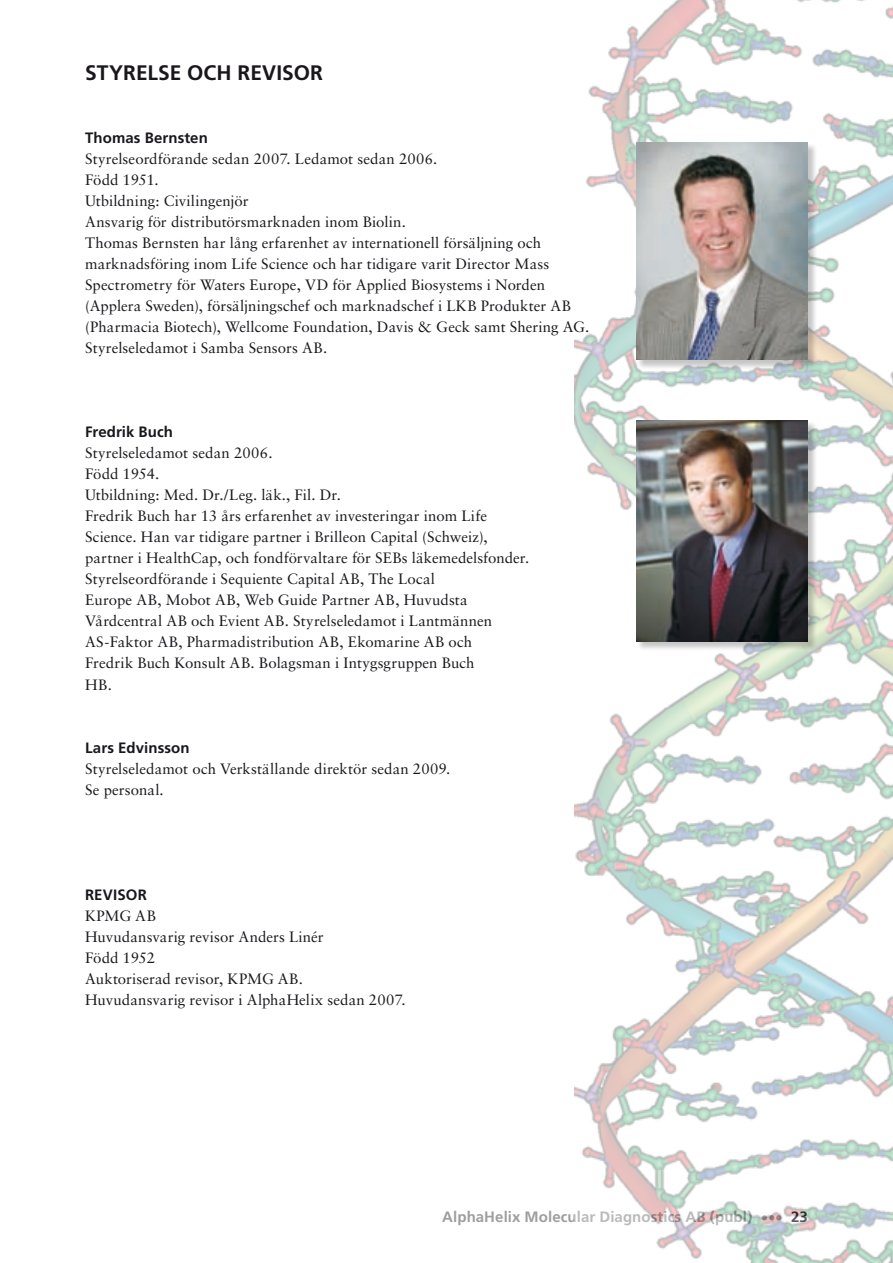
<style>
.page{position:relative;width:893px;height:1263px;background:#fff}
.page>*{position:absolute;margin:0;border:0;box-sizing:border-box;transform-origin:0 0}
.t1{font:700 21px "Frutiger";color:#1a171c}
.t2{font:15px/21px "Sabon";letter-spacing:.005em;color:#1a171c}
.t3{font:700 15px "Frutiger";letter-spacing:.005em;color:#1a171c}
.t4{font:700 15px "Frutiger";letter-spacing:.005em;color:#9d9ea0}
.s1{color:#1a171c}
</style>
<div class="page">
<img style="left:575px;top:0;width:318px;height:1263px">
<div style="left:636px;top:142px;width:181px;height:227px;background:#1a171c;opacity:.25"></div>
<img style="left:636px;top:142px;width:172px;height:218px">
<div style="left:636px;top:420px;width:181px;height:230px;background:#1a171c;opacity:.25"></div>
<img style="left:636px;top:421px;width:172px;height:221px">
<h1 class="t1" style="left:85px;top:61px;width:239px">STYRELSE OCH REVISOR</h1>
<p class="t3" style="left:85px;top:129px;width:124px">Thomas Bernsten</p>
<p class="t2" style="left:85px;top:149px;width:506px">Styrelseordförande sedan 2007. Ledamot sedan 2006.<br>Född 1951.<br>Utbildning: Civilingenjör<br>Ansvarig för distributörsmarknaden inom Biolin.<br>Thomas Bernsten har lång erfarenhet av internationell försäljning och marknadsföring inom Life Science och har tidigare varit Director Mass Spectrometry för Waters Europe, VD för Applied Biosystems i Norden (Applera Sweden), försäljningschef och marknadschef i LKB Produkter AB (Pharmacia Biotech), Wellcome Foundation, Davis &amp; Geck samt Shering AG.<br>Styrelseledamot i Samba Sensors AB.</p>
<p class="t3" style="left:85px;top:423px;width:90px">Fredrik Buch</p>
<p class="t2" style="left:85px;top:443px;width:446px">Styrelseledamot sedan 2006.<br>Född 1954.<br>Utbildning: Med. Dr./Leg. läk., Fil. Dr.<br>Fredrik Buch har 13 års erfarenhet av investeringar inom Life Science. Han var tidigare partner i Brilleon Capital (Schweiz), partner i HealthCap, och fondförvaltare för SEBs läkemedelsfonder.<br>Styrelseordförande i Sequiente Capital AB, The Local<br>Europe AB, Mobot AB, Web Guide Partner AB, Huvudsta Vårdcentral AB och Evient AB. Styrelseledamot i Lantmännen AS-Faktor AB, Pharmadistribution AB, Ekomarine AB och<br>Fredrik Buch Konsult AB. Bolagsman i Intygsgruppen Buch<br>HB.</p>
<p class="t3" style="left:85px;top:738px;width:106px">Lars Edvinsson</p>
<p class="t2" style="left:85px;top:758px;width:367px">Styrelseledamot och Verkställande direktör sedan 2009.<br>Se personal.</p>
<p class="t3" style="left:85px;top:885px;width:63px">REVISOR</p>
<p class="t2" style="left:85px;top:905px;width:322px">KPMG AB<br>Huvudansvarig revisor Anders Linér<br>Född 1952<br>Auktoriserad revisor, KPMG AB.<br>Huvudansvarig revisor i AlphaHelix sedan 2007.</p>
<p class="t4" style="left:442px;top:1207px;width:367px">AlphaHelix Molecular Diagnostics AB (publ) ••• <span class="s1">23</span></p>
</div>
